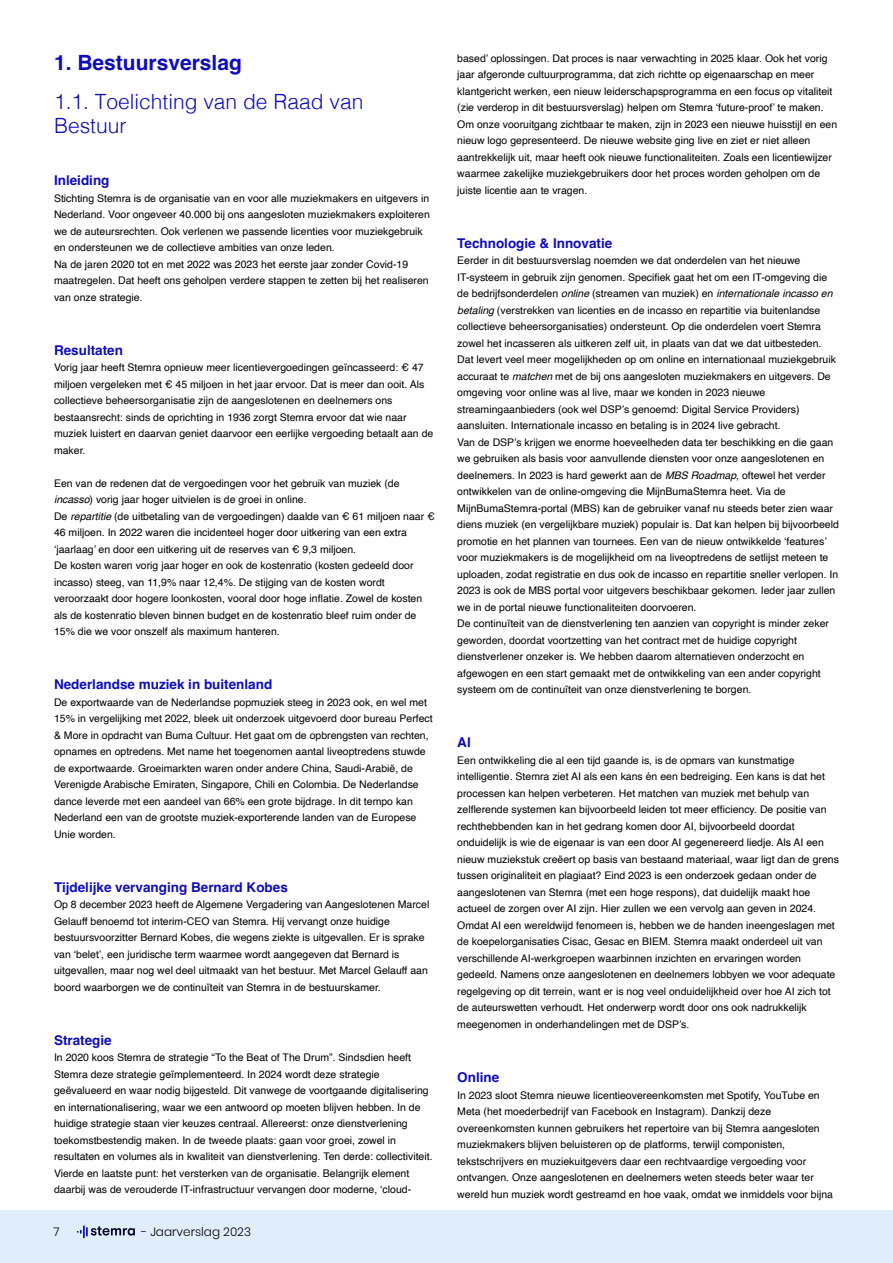
<style>
.page{position:relative;width:893px;height:1263px;background:#fff}
.page>*{position:absolute;margin:0;border:0;box-sizing:border-box;transform-origin:0 0}
.t1{font:300 21px/24px "Helvetica";color:#0f0dba}
.t2{font:700 21px "Helvetica";color:#0f0dba}
.t3{font:700 13.5px "Helvetica";color:#0f0dba}
.t4{font:300 12px "Poppins";color:#000}
.t5{font:10.5px/16.5px "Helvetica";color:#000}
.s1{font-style:italic}
</style>
<div class="page">
<div style="left:0;top:1210px;width:893px;height:53px;background:#e0edfa"></div>
<svg style="left:77px;top:1225px;width:58px;height:13px"></svg>
<h1 class="t2" style="left:54px;top:50px;width:189px">1. Bestuursverslag</h1>
<h1 class="t1" style="left:54px;top:88px;width:311px">1.1. Toelichting van de Raad van<br>Bestuur</h1>
<p class="t3" style="left:54px;top:172px;width:57px">Inleiding</p>
<p class="t5" style="left:54px;top:190px;width:377px">Stichting Stemra is de organisatie van en voor alle muziekmakers en uitgevers in Nederland. Voor ongeveer 40.000 bij ons aangesloten muziekmakers exploiteren we de auteursrechten. Ook verlenen we passende licenties voor muziekgebruik en ondersteunen we de collectieve ambities van onze leden.<br>Na de jaren 2020 tot en met 2022 was 2023 het eerste jaar zonder Covid-19 maatregelen. Dat heeft ons geholpen verdere stappen te zetten bij het realiseren van onze strategie.</p>
<p class="t3" style="left:54px;top:342px;width:71px">Resultaten</p>
<p class="t5" style="left:54px;top:360px;width:381px">Vorig jaar heeft Stemra opnieuw meer licentievergoedingen geïncasseerd: € 47 miljoen vergeleken met € 45 miljoen in het jaar ervoor. Dat is meer dan ooit. Als collectieve beheersorganisatie zijn de aangeslotenen en deelnemers ons bestaansrecht: sinds de oprichting in 1936 zorgt Stemra ervoor dat wie naar muziek luistert en daarvan geniet daarvoor een eerlijke vergoeding betaalt aan de maker.</p>
<p class="t5" style="left:54px;top:475px;width:382px">Een van de redenen dat de vergoedingen voor het gebruik van muziek (de <span class="s1">incasso</span>) vorig jaar hoger uitvielen is de groei in online.<br>De <span class="s1">repartitie</span> (de uitbetaling van de vergoedingen) daalde van € 61 miljoen naar € 46 miljoen. In 2022 waren die incidenteel hoger door uitkering van een extra ‘jaarlaag’ en door een uitkering uit de reserves van € 9,3 miljoen.<br>De kosten waren vorig jaar hoger en ook de kostenratio (kosten gedeeld door incasso) steeg, van 11,9% naar 12,4%. De stijging van de kosten wordt veroorzaakt door hogere loonkosten, vooral door hoge inflatie. Zowel de kosten als de kostenratio bleven binnen budget en de kostenratio bleef ruim onder de 15% die we voor onszelf als maximum hanteren.</p>
<p class="t3" style="left:54px;top:676px;width:220px">Nederlandse muziek in buitenland</p>
<p class="t5" style="left:54px;top:694px;width:380px">De exportwaarde van de Nederlandse popmuziek steeg in 2023 ook, en wel met 15% in vergelijking met 2022, bleek uit onderzoek uitgevoerd door bureau Perfect &amp; More in opdracht van Buma Cultuur. Het gaat om de opbrengsten van rechten, opnames en optredens. Met name het toegenomen aantal liveoptredens stuwde de exportwaarde. Groeimarkten waren onder andere China, Saudi-Arabië, de Verenigde Arabische Emiraten, Singapore, Chili en Colombia. De Nederlandse dance leverde met een aandeel van 66% een grote bijdrage. In dit tempo kan Nederland een van de grootste muziek-exporterende landen van de Europese Unie worden.</p>
<p class="t3" style="left:54px;top:879px;width:235px">Tijdelijke vervanging Bernard Kobes</p>
<p class="t5" style="left:54px;top:897px;width:377px">Op 8 december 2023 heeft de Algemene Vergadering van Aangeslotenen Marcel Gelauff benoemd tot interim-CEO van Stemra. Hij vervangt onze huidige bestuursvoorzitter Bernard Kobes, die wegens ziekte is uitgevallen. Er is sprake van ‘belet’, een juridische term waarmee wordt aangegeven dat Bernard is uitgevallen, maar nog wel deel uitmaakt van het bestuur. Met Marcel Gelauff aan boord waarborgen we de continuïteit van Stemra in de bestuurskamer.</p>
<p class="t3" style="left:54px;top:1032px;width:59px">Strategie</p>
<p class="t5" style="left:54px;top:1050px;width:380px">In 2020 koos Stemra de strategie “To the Beat of The Drum”. Sindsdien heeft Stemra deze strategie geïmplementeerd. In 2024 wordt deze strategie geëvalueerd en waar nodig bijgesteld. Dit vanwege de voortgaande digitalisering en internationalisering, waar we een antwoord op moeten blijven hebben. In de huidige strategie staan vier keuzes centraal. Allereerst: onze dienstverlening toekomstbestendig maken. In de tweede plaats: gaan voor groei, zowel in resultaten en volumes als in kwaliteit van dienstverlening. Ten derde: collectiviteit.<br>Vierde en laatste punt: het versterken van de organisatie. Belangrijk element daarbij was de verouderde IT-infrastructuur vervangen door moderne, ‘cloud-</p>
<p class="t4" style="left:54px;top:1224px;width:8px">7</p>
<p class="t4" style="left:142px;top:1224px;width:111px">- Jaarverslag 2023</p>
<p class="t5" style="left:457px;top:50px;width:381px">based’ oplossingen. Dat proces is naar verwachting in 2025 klaar. Ook het vorig jaar afgeronde cultuurprogramma, dat zich richtte op eigenaarschap en meer klantgericht werken, een nieuw leiderschapsprogramma en een focus op vitaliteit (zie verderop in dit bestuursverslag) helpen om Stemra ‘future-proof’ te maken.<br>Om onze vooruitgang zichtbaar te maken, zijn in 2023 een nieuwe huisstijl en een nieuw logo gepresenteerd. De nieuwe website ging live en ziet er niet alleen aantrekkelijk uit, maar heeft ook nieuwe functionaliteiten. Zoals een licentiewijzer waarmee zakelijke muziekgebruikers door het proces worden geholpen om de juiste licentie aan te vragen.</p>
<p class="t3" style="left:457px;top:235px;width:157px">Technologie &amp; Innovatie</p>
<p class="t5" style="left:457px;top:253px;width:383px">Eerder in dit bestuursverslag noemden we dat onderdelen van het nieuwe IT-systeem in gebruik zijn genomen. Specifiek gaat het om een IT-omgeving die de bedrijfsonderdelen <span class="s1">online</span> (streamen van muziek) en <span class="s1">internationale incasso en betaling</span> (verstrekken van licenties en de incasso en repartitie via buitenlandse collectieve beheersorganisaties) ondersteunt. Op die onderdelen voert Stemra zowel het incasseren als uitkeren zelf uit, in plaats van dat we dat uitbesteden.<br>Dat levert veel meer mogelijkheden op om online en internationaal muziekgebruik accuraat te <span class="s1">matchen</span> met de bij ons aangesloten muziekmakers en uitgevers. De omgeving voor online was al live, maar we konden in 2023 nieuwe streamingaanbieders (ook wel DSP’s genoemd: Digital Service Providers) aansluiten. Internationale incasso en betaling is in 2024 live gebracht.<br>Van de DSP’s krijgen we enorme hoeveelheden data ter beschikking en die gaan we gebruiken als basis voor aanvullende diensten voor onze aangeslotenen en deelnemers. In 2023 is hard gewerkt aan de <span class="s1">MBS Roadmap</span>, oftewel het verder ontwikkelen van de online-omgeving die MijnBumaStemra heet. Via de MijnBumaStemra-portal (MBS) kan de gebruiker vanaf nu steeds beter zien waar diens muziek (en vergelijkbare muziek) populair is. Dat kan helpen bij bijvoorbeeld promotie en het plannen van tournees. Een van de nieuw ontwikkelde ‘features’ voor muziekmakers is de mogelijkheid om na liveoptredens de setlijst meteen te uploaden, zodat registratie en dus ook de incasso en repartitie sneller verlopen. In 2023 is ook de MBS portal voor uitgevers beschikbaar gekomen. Ieder jaar zullen we in de portal nieuwe functionaliteiten doorvoeren.<br>De continuïteit van de dienstverlening ten aanzien van copyright is minder zeker geworden, doordat voortzetting van het contract met de huidige copyright dienstverlener onzeker is. We hebben daarom alternatieven onderzocht en afgewogen en een start gemaakt met de ontwikkeling van een ander copyright systeem om de continuïteit van onze dienstverlening te borgen.</p>
<p class="t3" style="left:457px;top:734px;width:15px">AI</p>
<p class="t5" style="left:457px;top:752px;width:383px">Een ontwikkeling die al een tijd gaande is, is de opmars van kunstmatige intelligentie. Stemra ziet AI als een kans én een bedreiging. Een kans is dat het processen kan helpen verbeteren. Het matchen van muziek met behulp van zelflerende systemen kan bijvoorbeeld leiden tot meer efficiency. De positie van rechthebbenden kan in het gedrang komen door AI, bijvoorbeeld doordat onduidelijk is wie de eigenaar is van een door AI gegenereerd liedje. Als AI een nieuw muziekstuk creëert op basis van bestaand materiaal, waar ligt dan de grens tussen originaliteit en plagiaat? Eind 2023 is een onderzoek gedaan onder de aangeslotenen van Stemra (met een hoge respons), dat duidelijk maakt hoe actueel de zorgen over AI zijn. Hier zullen we een vervolg aan geven in 2024.<br>Omdat AI een wereldwijd fenomeen is, hebben we de handen ineengeslagen met de koepelorganisaties Cisac, Gesac en BIEM. Stemra maakt onderdeel uit van verschillende AI-werkgroepen waarbinnen inzichten en ervaringen worden gedeeld. Namens onze aangeslotenen en deelnemers lobbyen we voor adequate regelgeving op dit terrein, want er is nog veel onduidelijkheid over hoe AI zich tot de auteurswetten verhoudt. Het onderwerp wordt door ons ook nadrukkelijk meegenomen in onderhandelingen met de DSP’s.</p>
<p class="t3" style="left:457px;top:1069px;width:44px">Online</p>
<p class="t5" style="left:457px;top:1087px;width:377px">In 2023 sloot Stemra nieuwe licentieovereenkomsten met Spotify, YouTube en Meta (het moederbedrijf van Facebook en Instagram). Dankzij deze overeenkomsten kunnen gebruikers het repertoire van bij Stemra aangesloten muziekmakers blijven beluisteren op de platforms, terwijl componisten, tekstschrijvers en muziekuitgevers daar een rechtvaardige vergoeding voor ontvangen. Onze aangeslotenen en deelnemers weten steeds beter waar ter wereld hun muziek wordt gestreamd en hoe vaak, omdat we inmiddels voor bijna</p>
</div>
